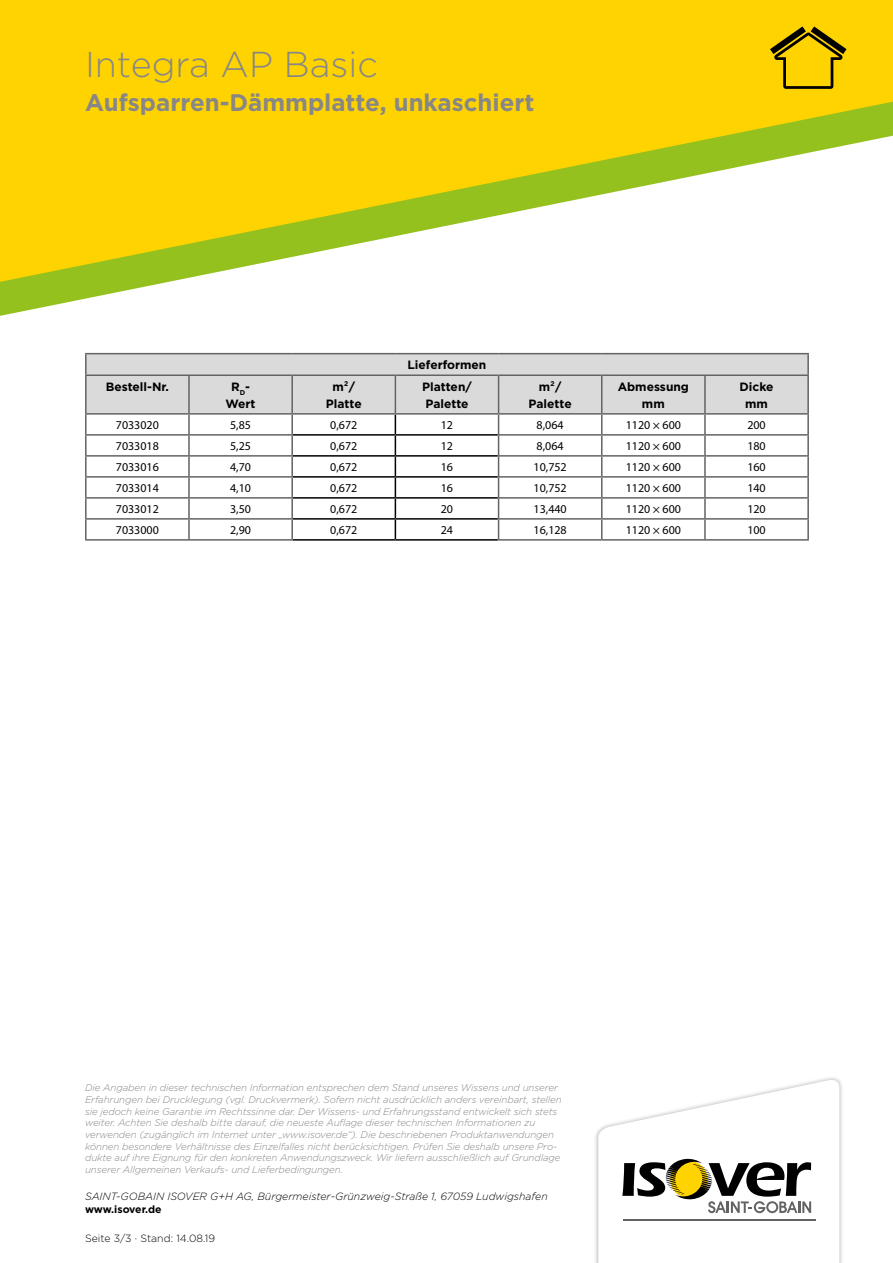
<style>
.page{position:relative;width:893px;height:1263px;background:#fff}
.page>*{position:absolute;margin:0;border:0;box-sizing:border-box;transform-origin:0 0}
.t1{font:300 36px "Gotham";color:#878787}
.t2{font:700 24px "Gotham";color:#878787}
.t3{font:12px "Myriad Pro";color:#000}
.t4{font:700 12px/17px "Gotham";color:#000;text-align:center}
.t5{font:italic 300 10.5px "Gotham";color:#000}
.t6{font:300 10.5px "Gotham";color:#000}
.t7{font:700 10.5px "Gotham";letter-spacing:-.005em;color:#000}
.t8{font:italic 300 9.75px/11.7px "Gotham";letter-spacing:-.01em;color:#878787}
</style>
<div class="page">
<svg style="left:0;top:282px;width:168px;height:34px"></svg>
<svg style="left:0;top:0;width:893px;height:282px;fill:#ffd300"></svg>
<hr style="left:293px;top:539px;width:102px;height:2px;background:#000">
<hr style="left:395px;top:539px;width:103px;height:2px;background:#000">
<hr style="left:85px;top:353px;width:104px;height:1px;background:#646363">
<hr style="left:189px;top:353px;width:103px;height:1px;background:#646363">
<hr style="left:292px;top:353px;width:103px;height:1px;background:#646363">
<hr style="left:395px;top:353px;width:104px;height:1px;background:#646363">
<hr style="left:499px;top:353px;width:103px;height:1px;background:#646363">
<hr style="left:602px;top:353px;width:103px;height:1px;background:#646363">
<hr style="left:705px;top:353px;width:104px;height:1px;background:#646363">
<hr style="left:85px;top:539px;width:104px;height:2px;background:#646363">
<hr style="left:189px;top:539px;width:104px;height:2px;background:#646363">
<hr style="left:498px;top:539px;width:104px;height:2px;background:#646363">
<hr style="left:602px;top:539px;width:103px;height:2px;background:#646363">
<svg style="left:85px;top:354px;width:724px;height:185px"></svg>
<hr style="left:705px;top:539px;width:104px;height:2px;background:#646363">
<svg style="left:770px;top:26px;width:76px;height:63px;background:#c7a500"></svg>
<div style="left:594px;top:1075px;width:250px;height:188px;background:#000;opacity:.3"></div>
<svg style="left:598px;top:1078px;width:241px;height:185px"></svg>
<h1 class="t1" style="left:85px;top:41px;width:294px">Integra AP Basic</h1>
<h2 class="t2" style="left:85px;top:86px;width:451px">Aufsparren-Dämmplatte, unkaschiert</h2>
<p class="t4" style="left:407px;top:356px;width:80px">Lieferformen</p>
<p class="t4" style="left:106px;top:378px;width:65px">Bestell-Nr.</p>
<p class="t4" style="left:226px;top:378px;width:32px">R<sub>D</sub>-<br>Wert</p>
<p class="t4" style="left:326px;top:378px;width:37px">m²/<br>Platte</p>
<p class="t4" style="left:422px;top:378px;width:51px;text-align:left">Platten/<br>Palette</p>
<p class="t4" style="left:529px;top:378px;width:45px">m²/<br>Palette</p>
<p class="t4" style="left:618px;top:378px;width:73px">Abmessung mm</p>
<p class="t4" style="left:740px;top:378px;width:36px">Dicke mm</p>
<p class="t3" style="left:116px;top:417px;width:45px">7033020</p>
<p class="t3" style="left:230px;top:417px;width:22px">5,85</p>
<p class="t3" style="left:330px;top:417px;width:29px">0,672</p>
<p class="t3" style="left:441px;top:417px;width:14px">12</p>
<p class="t3" style="left:537px;top:417px;width:29px">8,064</p>
<p class="t3" style="left:626px;top:417px;width:57px">1120 × 600</p>
<p class="t3" style="left:747px;top:417px;width:20px">200</p>
<p class="t3" style="left:116px;top:438px;width:45px">7033018</p>
<p class="t3" style="left:230px;top:438px;width:22px">5,25</p>
<p class="t3" style="left:330px;top:438px;width:29px">0,672</p>
<p class="t3" style="left:441px;top:438px;width:14px">12</p>
<p class="t3" style="left:537px;top:438px;width:29px">8,064</p>
<p class="t3" style="left:626px;top:438px;width:57px">1120 × 600</p>
<p class="t3" style="left:747px;top:438px;width:20px">180</p>
<p class="t3" style="left:116px;top:459px;width:45px">7033016</p>
<p class="t3" style="left:230px;top:459px;width:22px">4,70</p>
<p class="t3" style="left:330px;top:459px;width:29px">0,672</p>
<p class="t3" style="left:441px;top:459px;width:14px">16</p>
<p class="t3" style="left:533px;top:459px;width:35px">10,752</p>
<p class="t3" style="left:626px;top:459px;width:57px">1120 × 600</p>
<p class="t3" style="left:747px;top:459px;width:20px">160</p>
<p class="t3" style="left:116px;top:480px;width:45px">7033014</p>
<p class="t3" style="left:230px;top:480px;width:22px">4,10</p>
<p class="t3" style="left:330px;top:480px;width:29px">0,672</p>
<p class="t3" style="left:441px;top:480px;width:14px">16</p>
<p class="t3" style="left:533px;top:480px;width:35px">10,752</p>
<p class="t3" style="left:626px;top:480px;width:57px">1120 × 600</p>
<p class="t3" style="left:747px;top:480px;width:20px">140</p>
<p class="t3" style="left:116px;top:501px;width:45px">7033012</p>
<p class="t3" style="left:230px;top:501px;width:22px">3,50</p>
<p class="t3" style="left:330px;top:501px;width:29px">0,672</p>
<p class="t3" style="left:441px;top:501px;width:14px">20</p>
<p class="t3" style="left:533px;top:501px;width:35px">13,440</p>
<p class="t3" style="left:626px;top:501px;width:57px">1120 × 600</p>
<p class="t3" style="left:747px;top:501px;width:20px">120</p>
<p class="t3" style="left:116px;top:522px;width:45px">7033000</p>
<p class="t3" style="left:230px;top:522px;width:22px">2,90</p>
<p class="t3" style="left:330px;top:522px;width:29px">0,672</p>
<p class="t3" style="left:441px;top:522px;width:14px">24</p>
<p class="t3" style="left:533px;top:522px;width:35px">16,128</p>
<p class="t3" style="left:626px;top:522px;width:57px">1120 × 600</p>
<p class="t3" style="left:747px;top:522px;width:20px">100</p>
<p class="t8" style="left:85px;top:1081px;width:478px">Die Angaben in dieser technischen Information entsprechen dem Stand unseres Wissens und unserer Erfahrungen bei Drucklegung (vgl. Druckvermerk). Sofern nicht ausdrücklich anders vereinbart, stellen sie jedoch keine Garantie im Rechtssinne dar. Der Wissens- und Erfahrungsstand entwickelt sich stets weiter. Achten Sie deshalb bitte darauf, die neueste Auflage dieser technischen Informationen zu verwenden (zugänglich im Internet unter „www.isover.de“). Die beschriebenen Produktanwendungen können besondere Verhältnisse des Einzelfalles nicht berücksichtigen. Prüfen Sie deshalb unsere Pro&shy;dukte auf ihre Eignung für den konkreten Anwendungszweck. Wir liefern ausschließlich auf Grundlage unserer Allgemeinen Verkaufs- und Lieferbedingungen.</p>
<p class="t5" style="left:85px;top:1189px;width:464px">SAINT-GOBAIN ISOVER G+H AG, Bürgermeister-Grünzweig-Straße 1, 67059 Ludwigshafen</p>
<p class="t7" style="left:85px;top:1202px;width:78px">www.isover.de</p>
<p class="t6" style="left:85px;top:1231px;width:132px">Seite 3/3 · Stand: 14.08.19</p>
</div>
